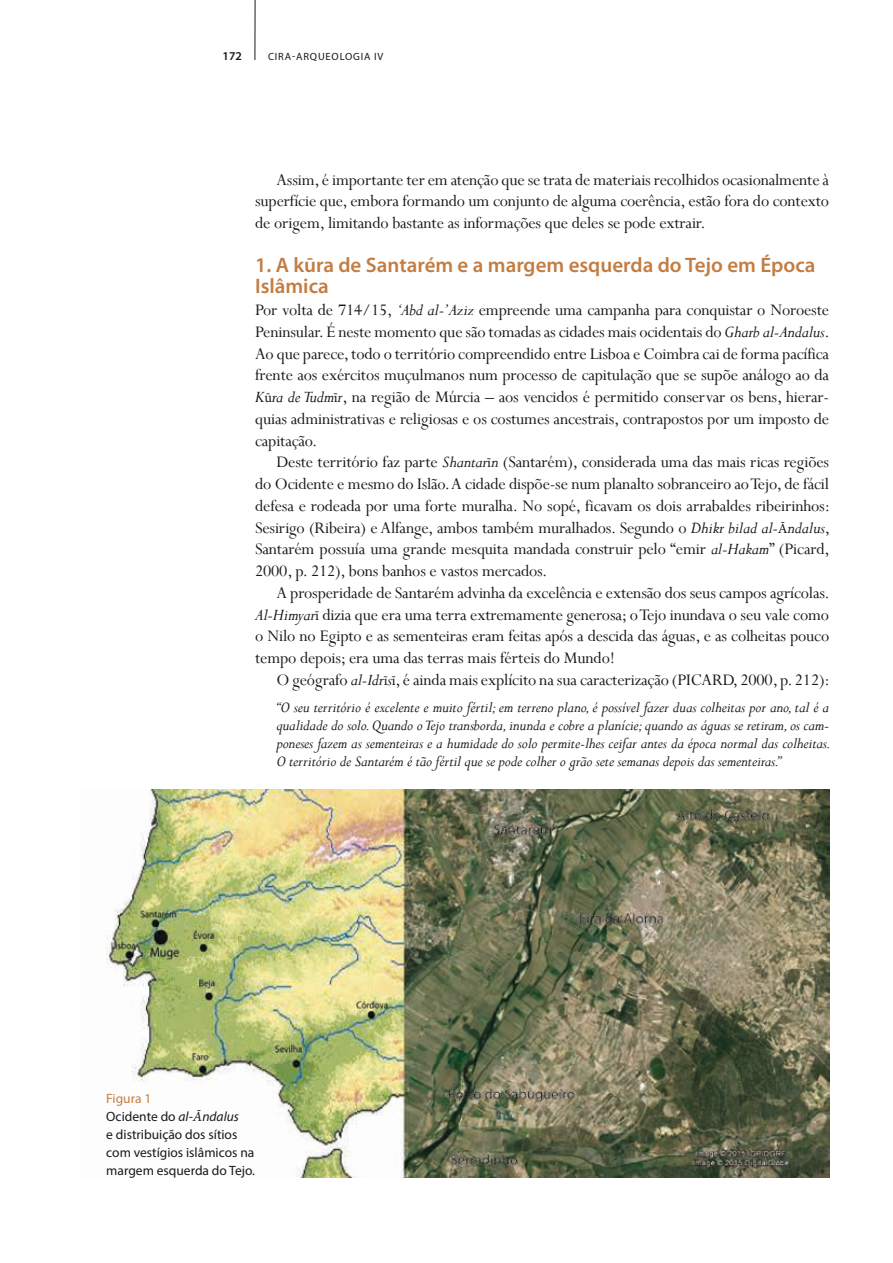
<style>
.page{position:relative;width:893px;height:1263px;background:#fff}
.page>*{position:absolute;margin:0;border:0;box-sizing:border-box;transform-origin:0 0}
.t1{font:600 21px/21.8px "Myriad Pro";color:#c37d42}
.t2{font:18px/21.8px "Perpetua";letter-spacing:-.01em;color:#1a171c;text-align:justify}
.t3{font:italic 16.5px/18px "Perpetua";letter-spacing:-.01em;color:#1a171c;text-align:justify}
.t4{font:13.5px/18px "Myriad Pro";color:#1a171c}
.t5{font:600 12px "Myriad Pro";color:#1a171c}
.t6{font:10.5px "Myriad Pro";letter-spacing:.08em;color:#1a171c}
.s1{font-style:italic}
.s2{font-family:"Minion Pro";font-size:14.25px}
.s3{color:#c37d42}
.s4{font-family:"Minion Pro";font-style:italic;font-size:14.25px}
</style>
<div class="page">
<hr style="left:255px;top:0;width:1px;height:60px;background:#1a171c">
<img style="left:106px;top:789px;width:723px;height:389px">
<p class="t5" style="left:223px;top:48px;width:21px">172</p>
<p class="t6" style="left:268px;top:50px;width:117px">CIRA-ARQUEOLOGIA IV</p>
<p class="t2" style="left:255px;top:168px;width:576px;text-indent:21px">Assim, é importante ter em atenção que se trata de materiais recolhidos ocasionalmente à superfície que, embora formando um conjunto de alguma coerência, estão fora do contexto de origem, limitando bastante as informações que deles se pode extrair.</p>
<p class="t1" style="left:255px;top:253px;width:562px">1. A kūra de Santarém e a margem esquerda do Tejo em Época<br>Islâmica</p>
<p class="t2" style="left:255px;top:299px;width:575px">Por volta de 714/15, <span class="s1">‘Abd al-’Aziz</span> empreende uma campanha para conquistar o Noroeste</p>
<p class="t2" style="left:255px;top:320px;width:576px">Peninsular. É neste momento que são tomadas as cidades mais ocidentais do <span class="s1">Gharb al-Andalus</span>.</p>
<p class="t2" style="left:255px;top:342px;width:576px">Ao que parece, todo o território compreendido entre Lisboa e Coimbra cai de forma pacífica</p>
<p class="t2" style="left:255px;top:364px;width:575px">frente aos exércitos muçulmanos num processo de capitulação que se supõe análogo ao da</p>
<p class="t2" style="left:255px;top:386px;width:575px"><span class="s1">K</span><span class="s2">ū</span><span class="s1">ra de Tudm</span><span class="s2">ī</span><span class="s1">r</span>, na região de Múrcia – aos vencidos é permitido conservar os bens, hierar-</p>
<p class="t2" style="left:255px;top:407px;width:576px">quias administrativas e religiosas e os costumes ancestrais, contrapostos por um imposto de</p>
<p class="t2" style="left:255px;top:429px;width:64px">capitação.</p>
<p class="t2" style="left:276px;top:451px;width:554px">Deste território faz parte <span class="s1">Shantar</span><span class="s2">ī</span><span class="s1">n</span> (Santarém), considerada uma das mais ricas regiões</p>
<p class="t2" style="left:255px;top:473px;width:575px">do Ocidente e mesmo do Islão. A cidade dispõe-se num planalto sobranceiro ao Tejo, de fácil</p>
<p class="t2" style="left:255px;top:494px;width:576px">defesa e rodeada por uma forte muralha. No sopé, ficavam os dois arrabaldes ribeirinhos:</p>
<p class="t2" style="left:255px;top:516px;width:576px">Sesirigo (Ribeira) e Alfange, ambos também muralhados. Segundo o <span class="s1">Dhikr bilad al-</span><span class="s2">Ā</span><span class="s1">ndalus</span>,</p>
<p class="t2" style="left:255px;top:538px;width:576px">Santarém possuía uma grande mesquita mandada construir pelo “emir <span class="s1">al-Hakam</span>” (Picard,</p>
<p class="t2" style="left:255px;top:560px;width:294px">2000, p. 212), bons banhos e vastos mercados.</p>
<p class="t2" style="left:276px;top:581px;width:555px">A prosperidade de Santarém advinha da excelência e extensão dos seus campos agrícolas.</p>
<p class="t2" style="left:255px;top:603px;width:575px"><span class="s1">Al-Himyar</span><span class="s2">ī</span> dizia que era uma terra extremamente generosa; o Tejo inundava o seu vale como</p>
<p class="t2" style="left:255px;top:625px;width:576px">o Nilo no Egipto e as sementeiras eram feitas após a descida das águas, e as colheitas pouco</p>
<p class="t2" style="left:255px;top:647px;width:361px">tempo depois; era uma das terras mais férteis do Mundo!</p>
<p class="t2" style="left:276px;top:668px;width:555px">O geógrafo <span class="s1">al-Idr</span><span class="s2">ī</span><span class="s1">s</span><span class="s2">ī</span>, é ainda mais explícito na sua caracterização (PICARD, 2000, p. 212):</p>
<p class="t3" style="left:276px;top:698px;width:556px">“O seu território é excelente e muito fértil; em terreno plano, é possível fazer duas colheitas por ano, tal é a qualidade do solo. Quando o Tejo transborda, inunda e cobre a planície; quando as águas se retiram, os cam&shy;poneses fazem as sementeiras e a humidade do solo permite-lhes ceifar antes da época normal das colheitas.<br>O território de Santarém é tão fértil que se pode colher o grão sete semanas depois das sementeiras.”</p>
<p class="t4" style="left:106px;top:1089px;width:150px"><span class="s3">Figura 1<br></span>Ocidente do <span class="s1">al-</span><span class="s4">Ā</span><span class="s1">ndalus<br></span>e distribuição dos sítios com vestígios islâmicos na margem esquerda do Tejo.</p>
</div>
